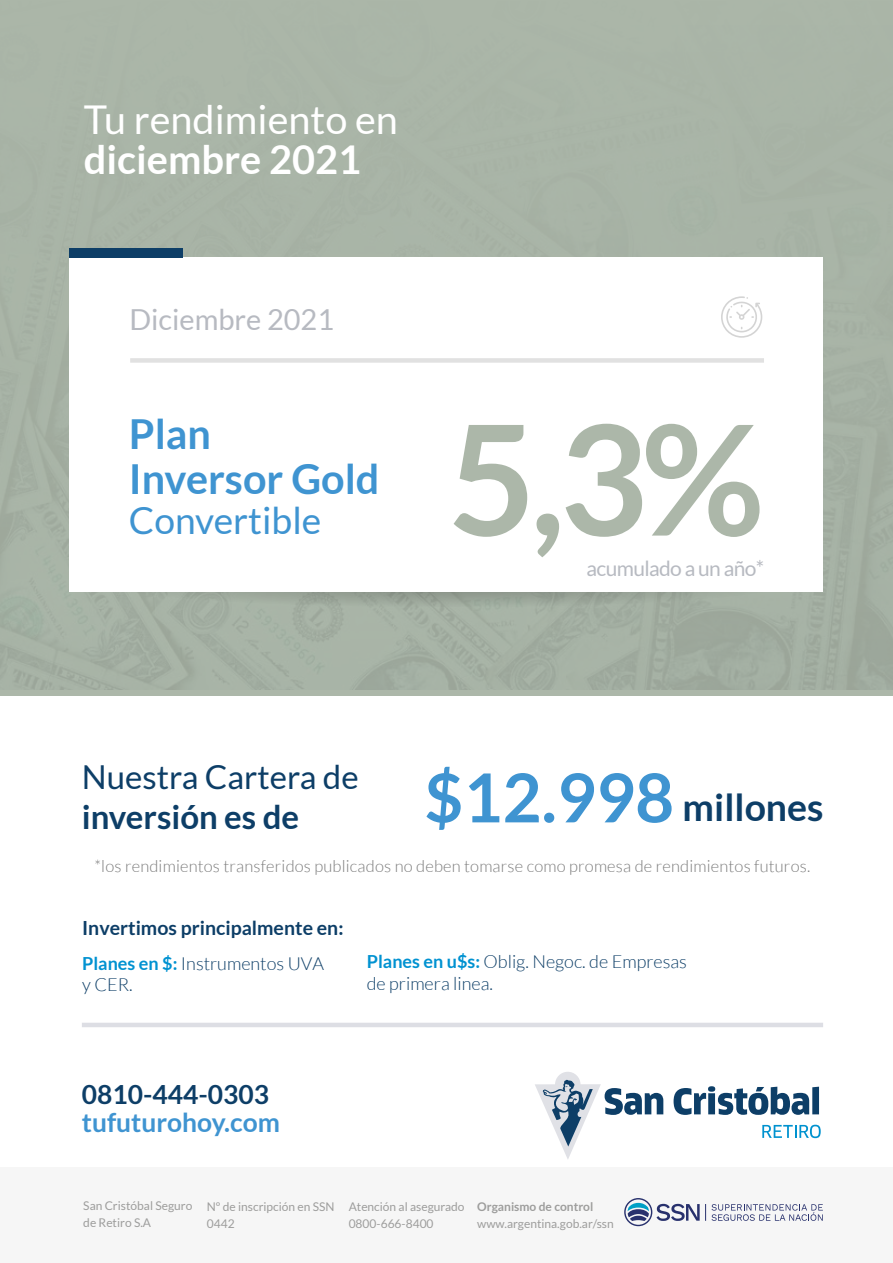
<style>
.page{position:relative;width:893px;height:1263px;background:#fff}
.page>*{position:absolute;margin:0;border:0;box-sizing:border-box;transform-origin:0 0}
.t1{font:700 153px "Lato";color:#acb7a9}
.t2{font:700 41.4px/44.7px "Lato";color:#3f94d1}
.t3{font:39.75px "Lato";color:#fff}
.t4{font:700 39.75px "Lato";color:#fff}
.t5{font:700 37.5px "Lato";color:#0d3e67}
.t6{font:37.2px "Lato";color:#3f94d1}
.t7{font:33px "Lato";color:#0d3e67}
.t8{font:700 33px "Lato";color:#0d3e67}
.t9{font:28.95px "Lato";color:#b7bac1}
.t10{font:700 26.4px "Lato";color:#3f94d1}
.t11{font:700 26.4px "Lato";color:#0d3e67}
.t12{font:21px "Lato";letter-spacing:-.03em;color:#b7bac1}
.t13{font:700 19.5px "Lato";color:#0d3e67}
.t14{font:300 18px/21.6px "Lato";color:#0d3e67}
.t15{font:300 16.5px "Lato";letter-spacing:.01em;color:#7c7c7c}
.t16{font:12px/16.5px "Lato";color:#9d9d9c}
.t17{font:700 12px "Lato";color:#9d9d9c}
.s1{font-size:67.5px;color:#3f94d1}
.s2{font-weight:700;color:#0092d1}
</style>
<div class="page">
<div style="left:0;top:0;width:893px;height:696px;background:#acb7a9"></div>
<svg style="left:102px;top:591px;width:689px;height:27px"></svg>
<div style="left:70px;top:257px;width:753px;height:334px;background:#fff"></div>
<div style="left:69px;top:248px;width:114px;height:9px;background:#0d3e67"></div>
<div style="left:130px;top:358px;width:634px;height:5px;background:#e1e1e1"></div>
<svg style="left:721px;top:296px;width:41px;height:42px"></svg>
<hr style="left:82px;top:1023px;width:741px;height:4px;background:#dddee4">
<svg style="left:535px;top:1072px;width:128px;height:87px"></svg>
<svg style="left:674px;top:1086px;width:145px;height:29px"></svg>
<svg style="left:762px;top:1125px;width:59px;height:13px"></svg>
<div style="left:0;top:1168px;width:893px;height:95px;background:#f6f6f6"></div>
<svg style="left:624px;top:1198px;width:199px;height:28px"></svg>
<h3 class="t3" style="left:84px;top:97px;width:316px">Tu rendimiento en</h3>
<h3 class="t4" style="left:84px;top:137px;width:279px">diciembre 2021</h3>
<h3 class="t9" style="left:129px;top:303px;width:206px">Diciembre 2021</h3>
<h2 class="t2" style="left:129px;top:411px;width:252px">Plan<br>Inversor Gold</h2>
<h3 class="t6" style="left:129px;top:500px;width:194px">Convertible</h3>
<h1 class="t1" style="left:448px;top:392px;width:318px">5,3%</h1>
<h3 class="t12" style="left:586px;top:557px;width:179px">acumulado a un año*</h3>
<h3 class="t7" style="left:82px;top:759px;width:278px">Nuestra Cartera de</h3>
<h3 class="t8" style="left:82px;top:798px;width:219px">inversión es de</h3>
<h3 class="t5" style="left:424px;top:785px;width:401px"><span class="s1">$12.998</span> millones</h3>
<h3 class="t15" style="left:95px;top:857px;width:717px">*los rendimientos transferidos publicados no deben tomarse como promesa de rendimientos futuros.</h3>
<h3 class="t13" style="left:82px;top:917px;width:263px">Invertimos principalmente en:</h3>
<h3 class="t14" style="left:82px;top:952px;width:243px"><span class="s2">Planes en $:</span> Instrumentos UVA y CER.</h3>
<h3 class="t14" style="left:367px;top:951px;width:322px"><span class="s2">Planes en u$s:</span> Oblig. Negoc. de Empresas de primera linea.</h3>
<h3 class="t11" style="left:82px;top:1079px;width:189px">0810-444-0303</h3>
<h3 class="t10" style="left:82px;top:1108px;width:200px">tufuturohoy.com</h3>
<p class="t16" style="left:83px;top:1198px;width:111px">San Cristóbal Seguro de Retiro S.A</p>
<p class="t16" style="left:207px;top:1198px;width:129px">Nº de inscripción en SSN<br>0442</p>
<p class="t16" style="left:349px;top:1198px;width:117px">Atención al asegurado<br>0800-666-8400</p>
<p class="t17" style="left:477px;top:1200px;width:118px">Organismo de control</p>
<p class="t16" style="left:477px;top:1215px;width:138px">www.argentina.gob.ar/ssn</p>
</div>
